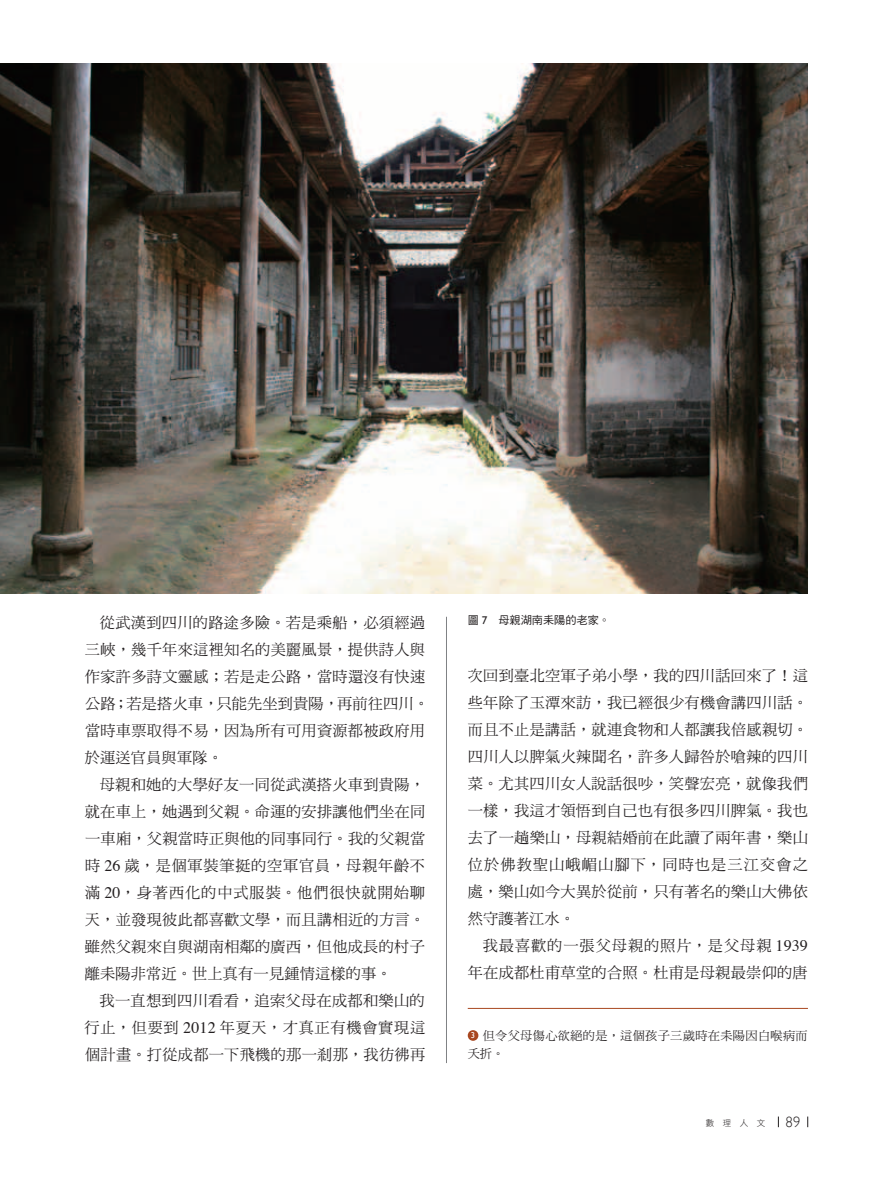
<style>
.page{position:relative;width:893px;height:1191px;background:#fff}
.page>*{position:absolute;margin:0;border:0;box-sizing:border-box;transform-origin:0 0}
.t1{font:15.15px "DF Ming Std W5";letter-spacing:.02em;color:#231f20}
.t2{font:15.15px "DF Ming Std W5";letter-spacing:.045em;color:#231f20}
.t3{font:15.15px "DF Ming Std W5";letter-spacing:.06em;color:#231f20}
.t4{font:15.15px "DF Ming Std W5";letter-spacing:.07em;color:#231f20}
.t5{font:300 14.85px "Gill Sans";color:#231f20}
.t6{font:12.15px/18px "DF Ming Std W5";letter-spacing:.025em;color:#231f20}
.t7{font:11.1px "DF Hei Std W5";color:#231f20}
.t8{font:8.55px "DF Hei Std W3";color:#231f20}
.s1{font-family:"Times";font-size:15.9px}
.s2{font-family:"Gill Sans"}
.s3{font-family:"Gill Sans";font-size:8.55px;color:#fff}
</style>
<div class="page">
<hr style="left:446px;top:617px;width:1px;height:446px;background:#808285">
<svg style="left:468px;top:1030px;width:10px;height:10px"></svg>
<hr style="left:468px;top:1008px;width:340px;height:1px;background:#a84720">
<img style="left:0;top:64px;width:808px;height:529px">
<p class="t1" style="left:100px;top:614px;width:327px">從武漢到四川的路途多險。若是乘船，必須經過</p>
<p class="t1" style="left:85px;top:641px;width:342px">三峽，幾千年來這裡知名的美麗風景，提供詩人與</p>
<p class="t1" style="left:85px;top:668px;width:342px">作家許多詩文靈感；若是走公路，當時還沒有快速</p>
<p class="t1" style="left:85px;top:695px;width:345px">公路；若是搭火車，只能先坐到貴陽，再前往四川。</p>
<p class="t1" style="left:85px;top:722px;width:342px">當時車票取得不易，因為所有可用資源都被政府用</p>
<p class="t1" style="left:85px;top:749px;width:140px">於運送官員與軍隊。</p>
<p class="t1" style="left:100px;top:776px;width:327px">母親和她的大學好友一同從武漢搭火車到貴陽，</p>
<p class="t1" style="left:85px;top:803px;width:342px">就在車上，她遇到父親。命運的安排讓他們坐在同</p>
<p class="t1" style="left:85px;top:830px;width:342px">一車廂，父親當時正與他的同事同行。我的父親當</p>
<p class="t2" style="left:85px;top:857px;width:341px">時 <span class="s1">26</span> 歲，是個軍裝筆挺的空軍官員，母親年齡不</p>
<p class="t3" style="left:85px;top:884px;width:342px">滿 <span class="s1">20</span>，身著西化的中式服裝。他們很快就開始聊</p>
<p class="t1" style="left:85px;top:911px;width:342px">天，並發現彼此都喜歡文學，而且講相近的方言。</p>
<p class="t1" style="left:85px;top:938px;width:342px">雖然父親來自與湖南相鄰的廣西，但他成長的村子</p>
<p class="t1" style="left:85px;top:965px;width:308px">離耒陽非常近。世上真有一見鍾情這樣的事。</p>
<p class="t1" style="left:100px;top:992px;width:327px">我一直想到四川看看，追索父母在成都和樂山的</p>
<p class="t2" style="left:85px;top:1019px;width:342px">行止，但要到 <span class="s1">2012</span> 年夏天，才真正有機會實現這</p>
<p class="t1" style="left:85px;top:1046px;width:342px">個計畫。打從成都一下飛機的那一剎那，我彷彿再</p>
<p class="t7" style="left:468px;top:614px;width:144px">圖 <span class="s2">7</span> 母親湖南耒陽的老家。</p>
<p class="t1" style="left:468px;top:667px;width:342px">次回到臺北空軍子弟小學，我的四川話回來了！這</p>
<p class="t1" style="left:468px;top:694px;width:342px">些年除了玉潭來訪，我已經很少有機會講四川話。</p>
<p class="t1" style="left:468px;top:721px;width:342px">而且不止是講話，就連食物和人都讓我倍感親切。</p>
<p class="t1" style="left:468px;top:748px;width:342px">四川人以脾氣火辣聞名，許多人歸咎於嗆辣的四川</p>
<p class="t1" style="left:468px;top:775px;width:342px">菜。尤其四川女人說話很吵，笑聲宏亮，就像我們</p>
<p class="t1" style="left:468px;top:802px;width:342px">一樣，我這才領悟到自己也有很多四川脾氣。我也</p>
<p class="t1" style="left:468px;top:829px;width:342px">去了一趟樂山，母親結婚前在此讀了兩年書，樂山</p>
<p class="t4" style="left:468px;top:856px;width:342px">位於佛教聖山峨嵋山腳下，同時也是三江交會之</p>
<p class="t1" style="left:468px;top:883px;width:342px">處，樂山如今大異於從前，只有著名的樂山大佛依</p>
<p class="t1" style="left:468px;top:910px;width:109px">然守護著江水。</p>
<p class="t3" style="left:483px;top:937px;width:327px">我最喜歡的一張父母親的照片，是父母親 <span class="s1">1939</span></p>
<p class="t1" style="left:468px;top:964px;width:342px">年在成都杜甫草堂的合照。杜甫是母親最崇仰的唐</p>
<p class="t6" style="left:468px;top:1026px;width:342px"><span class="s3">3</span> 但令父母傷心欲絕的是，這個孩子三歲時在耒陽因白喉病而夭折。</p>
<p class="t8" style="left:706px;top:1118px;width:61px">數　理　人　文</p>
<p class="t5" style="left:786px;top:1113px;width:16px">89</p>
</div>
